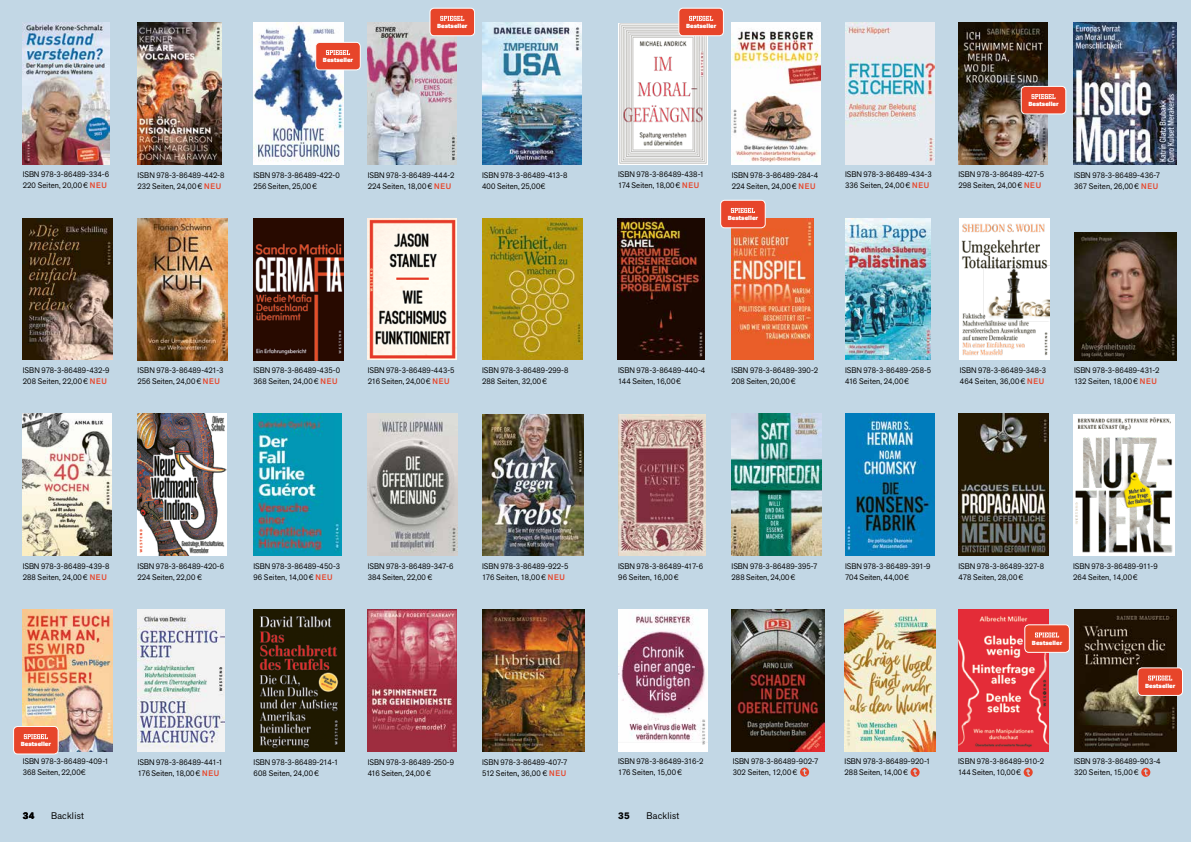
<style>
.page{position:relative;width:1191px;height:842px;background:#c2d7e5}
.page>*{position:absolute;margin:0;border:0;box-sizing:border-box;transform-origin:0 0}
.t1{font:9.5px "Akzid Grtsk Next";letter-spacing:.03em;color:#000}
.t2{font:700 9.5px "Akzid Grtsk Next";color:#000}
.t3{font:8px/11px "Akzid Grtsk Next";letter-spacing:.005em;color:#000}
.t4{font:900 6.3px "Spiegel Sans 4";color:#fff}
.s1{font-weight:500;color:#e7452a}
.s2{font-weight:500}
</style>
<div class="page">
<img style="left:253px;top:218px;width:90px;height:142px">
<img style="left:23px;top:218px;width:90px;height:142px">
<img style="left:138px;top:218px;width:89px;height:142px">
<img style="left:368px;top:218px;width:89px;height:142px">
<img style="left:482px;top:218px;width:100px;height:142px">
<img style="left:23px;top:414px;width:88px;height:142px">
<img style="left:138px;top:414px;width:89px;height:142px">
<img style="left:253px;top:414px;width:89px;height:142px">
<img style="left:731px;top:23px;width:89px;height:141px">
<img style="left:138px;top:23px;width:84px;height:142px">
<img style="left:23px;top:23px;width:86px;height:141px">
<img style="left:253px;top:23px;width:90px;height:141px">
<img style="left:368px;top:23px;width:89px;height:141px">
<img style="left:618px;top:23px;width:90px;height:141px">
<img style="left:958px;top:23px;width:89px;height:141px">
<img style="left:1074px;top:232px;width:102px;height:128px">
<img style="left:845px;top:23px;width:89px;height:141px">
<img style="left:23px;top:609px;width:89px;height:142px">
<img style="left:368px;top:414px;width:89px;height:142px">
<img style="left:1073px;top:22px;width:103px;height:142px">
<img style="left:138px;top:610px;width:86px;height:142px">
<svg style="left:910px;top:768px;width:9px;height:9px"></svg>
<svg style="left:1023px;top:768px;width:9px;height:9px"></svg>
<img style="left:958px;top:610px;width:90px;height:141px">
<div style="left:1024px;top:625px;width:45px;height:27px;background:#e7452a;border-radius:4px"></div>
<div style="left:1024px;top:624px;width:45px;height:29px;border:1px solid #fff;border-radius:4px"></div>
<svg style="left:1035px;top:632px;width:24px;height:5px"></svg>
<img style="left:617px;top:218px;width:88px;height:142px">
<img style="left:731px;top:218px;width:82px;height:142px">
<img style="left:845px;top:218px;width:86px;height:142px">
<img style="left:959px;top:218px;width:90px;height:142px">
<img style="left:618px;top:414px;width:87px;height:142px">
<img style="left:845px;top:414px;width:89px;height:142px">
<img style="left:958px;top:414px;width:91px;height:141px">
<svg style="left:1141px;top:768px;width:9px;height:9px"></svg>
<img style="left:1074px;top:609px;width:102px;height:142px">
<div style="left:1138px;top:668px;width:44px;height:27px;background:#e7452a;border-radius:4px"></div>
<div style="left:1137px;top:667px;width:45px;height:29px;border:1px solid #fff;border-radius:4px"></div>
<svg style="left:1148px;top:675px;width:24px;height:5px"></svg>
<div style="left:14px;top:726px;width:44px;height:28px;background:#e7452a;border-radius:4px"></div>
<div style="left:13px;top:726px;width:46px;height:28px;border:1px solid #fff;border-radius:4px"></div>
<svg style="left:24px;top:734px;width:24px;height:5px"></svg>
<img style="left:844px;top:610px;width:91px;height:141px">
<img style="left:618px;top:610px;width:89px;height:141px">
<div style="left:316px;top:42px;width:44px;height:28px;background:#e7452a;border-radius:4px"></div>
<div style="left:315px;top:42px;width:46px;height:28px;border:1px solid #fff;border-radius:4px"></div>
<svg style="left:326px;top:50px;width:24px;height:5px"></svg>
<div style="left:430px;top:8px;width:44px;height:28px;background:#e7452a;border-radius:4px"></div>
<div style="left:429px;top:8px;width:46px;height:28px;border:1px solid #fff;border-radius:4px"></div>
<svg style="left:440px;top:16px;width:24px;height:5px"></svg>
<div style="left:679px;top:8px;width:44px;height:28px;background:#e7452a;border-radius:4px"></div>
<div style="left:678px;top:8px;width:46px;height:28px;border:1px solid #fff;border-radius:4px"></div>
<svg style="left:689px;top:16px;width:24px;height:5px"></svg>
<div style="left:1021px;top:86px;width:44px;height:28px;background:#e7452a;border-radius:4px"></div>
<div style="left:1020px;top:86px;width:46px;height:28px;border:1px solid #fff;border-radius:4px"></div>
<svg style="left:1031px;top:94px;width:24px;height:5px"></svg>
<div style="left:720px;top:200px;width:45px;height:28px;background:#e7452a;border-radius:4px"></div>
<div style="left:720px;top:200px;width:45px;height:28px;border:1px solid #fff;border-radius:4px"></div>
<svg style="left:731px;top:208px;width:24px;height:5px"></svg>
<svg style="left:765px;top:228px;width:4px;height:4px"></svg>
<img style="left:1073px;top:414px;width:102px;height:141px">
<img style="left:731px;top:414px;width:90px;height:142px">
<img style="left:482px;top:23px;width:99px;height:141px">
<img style="left:253px;top:610px;width:92px;height:142px">
<img style="left:368px;top:610px;width:88px;height:142px">
<svg style="left:800px;top:767px;width:9px;height:10px"></svg>
<img style="left:731px;top:610px;width:93px;height:141px">
<img style="left:482px;top:415px;width:101px;height:141px">
<img style="left:482px;top:610px;width:102px;height:142px">
<p class="t4" style="left:323px;top:56px;width:32px">Bestseller</p>
<p class="t4" style="left:437px;top:22px;width:32px">Bestseller</p>
<p class="t4" style="left:686px;top:22px;width:32px">Bestseller</p>
<p class="t3" style="left:23px;top:169px;width:88px">ISBN 978-3-86489-334-6<br>220 Seiten, 20,00€ <span class="s1">NEU</span></p>
<p class="t3" style="left:138px;top:169px;width:88px">ISBN 978-3-86489-442-8<br>232 Seiten, 24,00€ <span class="s1">NEU</span></p>
<p class="t3" style="left:618px;top:169px;width:88px">ISBN 978-3-86489-438-1<br>174 Seiten, 18,00€ <span class="s1">NEU</span></p>
<p class="t3" style="left:253px;top:169px;width:88px">ISBN 978-3-86489-422-0<br>256 Seiten, 25,00€</p>
<p class="t3" style="left:368px;top:169px;width:88px">ISBN 978-3-86489-444-2<br>224 Seiten, 18,00€ <span class="s1">NEU</span></p>
<p class="t3" style="left:482px;top:169px;width:87px">ISBN 978-3-86489-413-8<br>400 Seiten, 25,00€</p>
<p class="t3" style="left:731px;top:169px;width:88px">ISBN 978-3-86489-284-4<br>224 Seiten, 24,00€ <span class="s1">NEU</span></p>
<p class="t3" style="left:845px;top:169px;width:88px">ISBN 978-3-86489-434-3<br>336 Seiten, 24,00€ <span class="s1">NEU</span></p>
<p class="t4" style="left:728px;top:214px;width:32px">Bestseller</p>
<p class="t4" style="left:1028px;top:100px;width:32px">Bestseller</p>
<p class="t3" style="left:958px;top:169px;width:87px">ISBN 978-3-86489-427-5<br>298 Seiten, 24,00€ <span class="s1">NEU</span></p>
<p class="t3" style="left:1074px;top:169px;width:88px">ISBN 978-3-86489-436-7<br>367 Seiten, 26,00€ <span class="s1">NEU</span></p>
<p class="t3" style="left:23px;top:365px;width:88px">ISBN 978-3-86489-432-9<br>208 Seiten, 22,00€ <span class="s1">NEU</span></p>
<p class="t3" style="left:138px;top:365px;width:87px">ISBN 978-3-86489-421-3<br>256 Seiten, 24,00€ <span class="s1">NEU</span></p>
<p class="t3" style="left:253px;top:365px;width:88px">ISBN 978-3-86489-435-0<br>368 Seiten, 24,00€ <span class="s1">NEU</span></p>
<p class="t3" style="left:368px;top:364px;width:88px">ISBN 978-3-86489-443-5<br>216 Seiten, 24,00€ <span class="s1">NEU</span></p>
<p class="t3" style="left:482px;top:365px;width:88px">ISBN 978-3-86489-299-8<br>288 Seiten, 32,00€</p>
<p class="t3" style="left:618px;top:365px;width:89px">ISBN 978-3-86489-440-4<br>144 Seiten, 16,00€</p>
<p class="t3" style="left:731px;top:365px;width:88px">ISBN 978-3-86489-390-2<br>208 Seiten, 20,00€</p>
<p class="t3" style="left:845px;top:365px;width:88px">ISBN 978-3-86489-258-5<br>416 Seiten, 24,00€</p>
<p class="t3" style="left:959px;top:365px;width:88px">ISBN 978-3-86489-348-3<br>464 Seiten, 36,00€ <span class="s1">NEU</span></p>
<p class="t3" style="left:1074px;top:364px;width:87px">ISBN 978-3-86489-431-2<br>132 Seiten, 18,00€ <span class="s1">NEU</span></p>
<p class="t3" style="left:23px;top:560px;width:88px">ISBN 978-3-86489-439-8<br>288 Seiten, 24,00€ <span class="s1">NEU</span></p>
<p class="t3" style="left:138px;top:561px;width:88px">ISBN 978-3-86489-420-6<br>224 Seiten, 22,00 €</p>
<p class="t3" style="left:253px;top:560px;width:88px">ISBN 978-3-86489-450-3<br>96 Seiten, 14,00€ <span class="s1">NEU</span></p>
<p class="t3" style="left:368px;top:560px;width:87px">ISBN 978-3-86489-347-6<br>384 Seiten, 22,00 €</p>
<p class="t3" style="left:482px;top:561px;width:88px">ISBN 978-3-86489-922-5<br>176 Seiten, 18,00€ <span class="s1">NEU</span></p>
<p class="t3" style="left:618px;top:560px;width:86px">ISBN 978-3-86489-417-6<br>96 Seiten, 16,00€</p>
<p class="t3" style="left:731px;top:560px;width:87px">ISBN 978-3-86489-395-7<br>288 Seiten, 24,00€</p>
<p class="t3" style="left:845px;top:560px;width:87px">ISBN 978-3-86489-391-9<br>704 Seiten, 44,00€</p>
<p class="t3" style="left:958px;top:560px;width:87px">ISBN 978-3-86489-327-8<br>478 Seiten, 28,00€</p>
<p class="t3" style="left:1073px;top:560px;width:86px">ISBN 978-3-86489-911-9<br>264 Seiten, 14,00€</p>
<p class="t4" style="left:1032px;top:638px;width:32px">Bestseller</p>
<p class="t4" style="left:1145px;top:682px;width:32px">Bestseller</p>
<p class="t4" style="left:21px;top:740px;width:32px">Bestseller</p>
<p class="t3" style="left:23px;top:756px;width:88px">ISBN 978-3-86489-409-1<br>368 Seiten, 22,00€</p>
<p class="t3" style="left:138px;top:756px;width:87px">ISBN 978-3-86489-441-1<br>176 Seiten, 18,00€ <span class="s1">NEU</span></p>
<p class="t3" style="left:253px;top:756px;width:86px">ISBN 978-3-86489-214-1<br>608 Seiten, 24,00€</p>
<p class="t3" style="left:732px;top:756px;width:87px">ISBN 978-3-86489-902-7<br>302 Seiten, 12,00€</p>
<p class="t3" style="left:618px;top:756px;width:87px">ISBN 978-3-86489-316-2<br>176 Seiten, 15,00€</p>
<p class="t3" style="left:482px;top:756px;width:87px">ISBN 978-3-86489-407-7<br>512 Seiten<span class="s2">,</span> 36,00 € <span class="s1">NEU</span></p>
<p class="t3" style="left:368px;top:756px;width:88px">ISBN 978-3-86489-250-9<br>416 Seiten, 24,00 €</p>
<p class="t3" style="left:844px;top:756px;width:87px">ISBN 978-3-86489-920-1<br>288 Seiten, 14,00€</p>
<p class="t3" style="left:958px;top:756px;width:88px">ISBN 978-3-86489-910-2<br>144 Seiten, 10,00€</p>
<p class="t3" style="left:1074px;top:756px;width:88px">ISBN 978-3-86489-903-4<br>320 Seiten, 15,00€</p>
<p class="t1" style="left:51px;top:810px;width:34px">Backlist</p>
<p class="t2" style="left:23px;top:810px;width:13px">34</p>
<p class="t2" style="left:618px;top:810px;width:13px">35</p>
<p class="t1" style="left:646px;top:810px;width:34px">Backlist</p>
</div>
